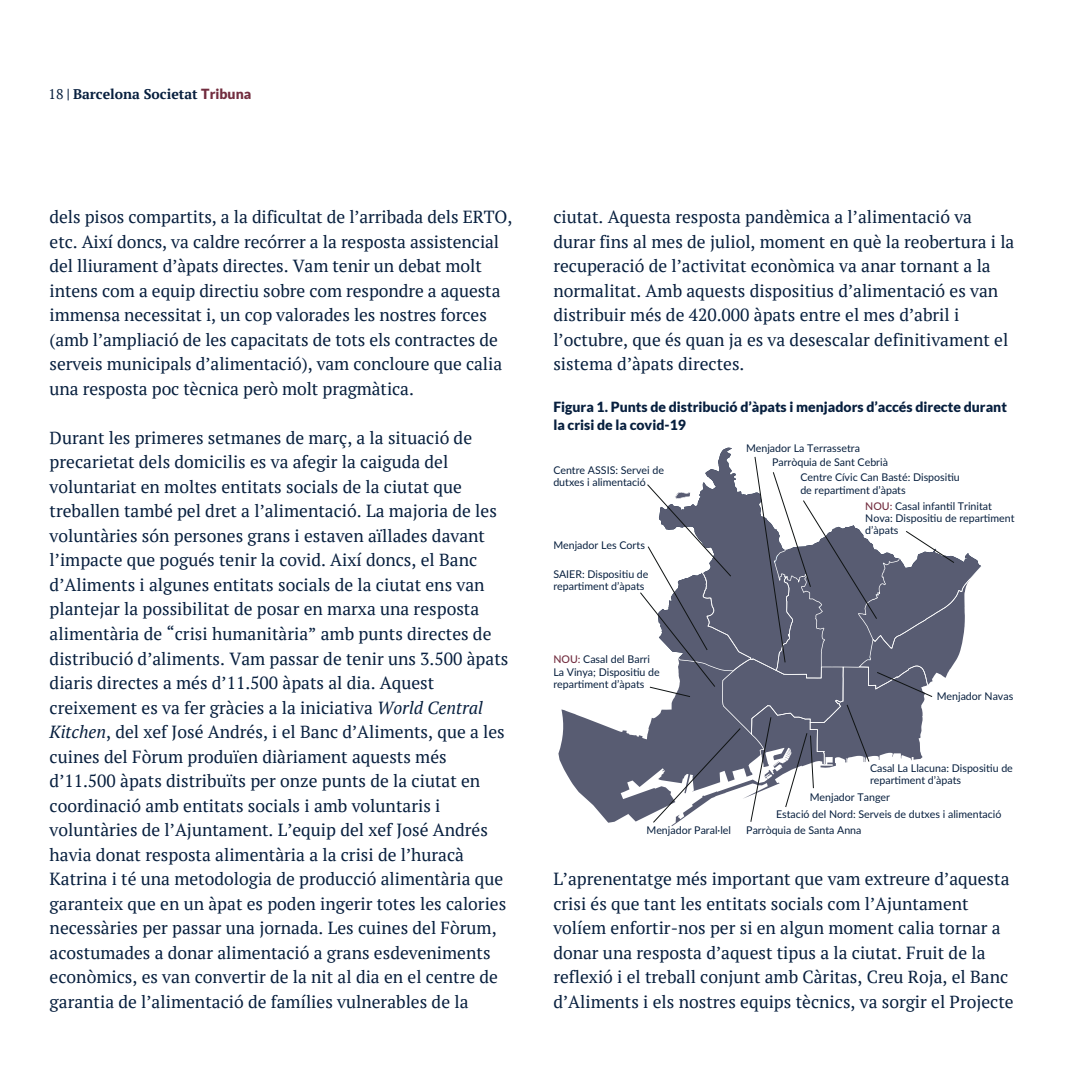
<style>
.page{position:relative;width:1067px;height:1067px;background:#fff}
.page>*{position:absolute;margin:0;border:0;box-sizing:border-box;transform-origin:0 0}
.t1{font:17.5px/24.5px "PT Serif";color:#071f3e}
.t2{font:900 14px/17.5px "Lato";color:#071f3e}
.t3{font:700 14px "PT Serif";color:#071f3e}
.t4{font:10.67px/12.4px "Lato";color:#071f3e}
.s1{font-weight:400}
.s2{font-family:"Lato";font-weight:900;color:#722d3f}
.s3{font-style:italic}
.s4{font-weight:500;color:#722d3f}
</style>
<div class="page">
<svg style="left:558px;top:447px;width:423px;height:379px"></svg>
<p class="t3" style="left:49px;top:85px;width:204px"><span class="s1">18</span> Barcelona Societat <span class="s2">Tribuna</span></p>
<p class="t1" style="left:50px;top:205px;width:464px">dels pisos compartits, a la dificultat de l’arribada dels ERTO, etc. Així doncs, va caldre recórrer a la resposta assistencial del lliurament d’àpats directes. Vam tenir un debat molt intens com a equip directiu sobre com respondre a aquesta immensa necessitat i, un cop valorades les nostres forces (amb l’ampliació de les capacitats de tots els contractes de serveis municipals d’alimentació), vam concloure que calia una resposta poc tècnica però molt pragmàtica.</p>
<p class="t1" style="left:50px;top:425px;width:460px">Durant les primeres setmanes de març, a la situació de precarietat dels domicilis es va afegir la caiguda del voluntariat en moltes entitats socials de la ciutat que treballen també pel dret a l’alimentació. La majoria de les voluntàries són persones grans i estaven aïllades davant l’impacte que pogués tenir la covid. Així doncs, el Banc d’Aliments i algunes entitats socials de la ciutat ens van plantejar la possibilitat de posar en marxa una resposta alimentària de “crisi humanitària” amb punts directes de distribució d’aliments. Vam passar de tenir uns 3.500 àpats diaris directes a més d’11.500 àpats al dia. Aquest creixement es va fer gràcies a la iniciativa <span class="s3">World Central Kitchen</span>, del xef José Andrés, i el Banc d’Aliments, que a les cuines del Fòrum produïen diàriament aquests més d’11.500 àpats distribuïts per onze punts de la ciutat en coordinació amb entitats socials i amb voluntaris i voluntàries de l’Ajuntament. L’equip del xef José Andrés havia donat resposta alimentària a la crisi de l’huracà Katrina i té una metodologia de producció alimentària que garanteix que en un àpat es poden ingerir totes les calories necessàries per passar una jornada. Les cuines del Fòrum, acostumades a donar alimentació a grans esdeveniments econòmics, es van convertir de la nit al dia en el centre de garantia de l’alimentació de famílies vulnerables de la</p>
<p class="t1" style="left:553px;top:205px;width:462px">ciutat. Aquesta resposta pandèmica a l’alimentació va durar fins al mes de juliol, moment en què la reobertura i la recuperació de l’activitat econòmica va anar tornant a la normalitat. Amb aquests dispositius d’alimentació es van distribuir més de 420.000 àpats entre el mes d’abril i l’octubre, que és quan ja es va desescalar definitivament el sistema d’àpats directes.</p>
<p class="t2" style="left:553px;top:398px;width:455px">Figura 1. Punts de distribució d’àpats i menjadors d’accés directe durant la crisi de la covid-19</p>
<p class="t4" style="left:553px;top:463px;width:112px">Centre ASSIS: Servei de dutxes i alimentació</p>
<p class="t4" style="left:553px;top:538px;width:93px">Menjador Les Corts</p>
<p class="t4" style="left:553px;top:567px;width:97px">SAIER: Disposi-u de repar-ment d’àpats</p>
<p class="t4" style="left:553px;top:652px;width:108px"><span class="s4">NOU:</span> Casal del Barri<br>La Vinya; Disposi-u de repar-ment d’àpats</p>
<p class="t4" style="left:746px;top:442px;width:115px">Menjador La Terrassetra</p>
<p class="t4" style="left:800px;top:454px;width:161px;line-height:15.4px;text-indent:-28px">Parròquia de Sant Cebrià<br>Centre Cívic Can Basté: Disposi-u</p>
<p class="t4" style="left:800px;top:483px;width:107px">de repar-ment d’àpats</p>
<p class="t4" style="left:865px;top:499px;width:151px"><span class="s4">NOU:</span> Casal infan-l Trinitat<br>Nova: Disposi-u de repar-ment d’àpats</p>
<p class="t4" style="left:936px;top:689px;width:78px">Menjador Navas</p>
<p class="t4" style="left:870px;top:761px;width:144px">Casal La Llacuna: Disposi-u de repar-ment d’àpats</p>
<p class="t4" style="left:809px;top:790px;width:82px">Menjador Tanger</p>
<p class="t4" style="left:776px;top:807px;width:227px">Estació del Nord: Serveis de dutxes i alimentació</p>
<p class="t4" style="left:646px;top:824px;width:86px">Menjador Paral·lel</p>
<p class="t4" style="left:746px;top:824px;width:117px">Parròquia de Santa Anna</p>
<p class="t1" style="left:553px;top:866px;width:462px">L’aprenentatge més important que vam extreure d’aquesta crisi és que tant les entitats socials com l’Ajuntament volíem enfortir-nos per si en algun moment calia tornar a donar una resposta d’aquest tipus a la ciutat. Fruit de la reflexió i el treball conjunt amb Càritas, Creu Roja, el Banc d’Aliments i els nostres equips tècnics, va sorgir el Projecte</p>
</div>
